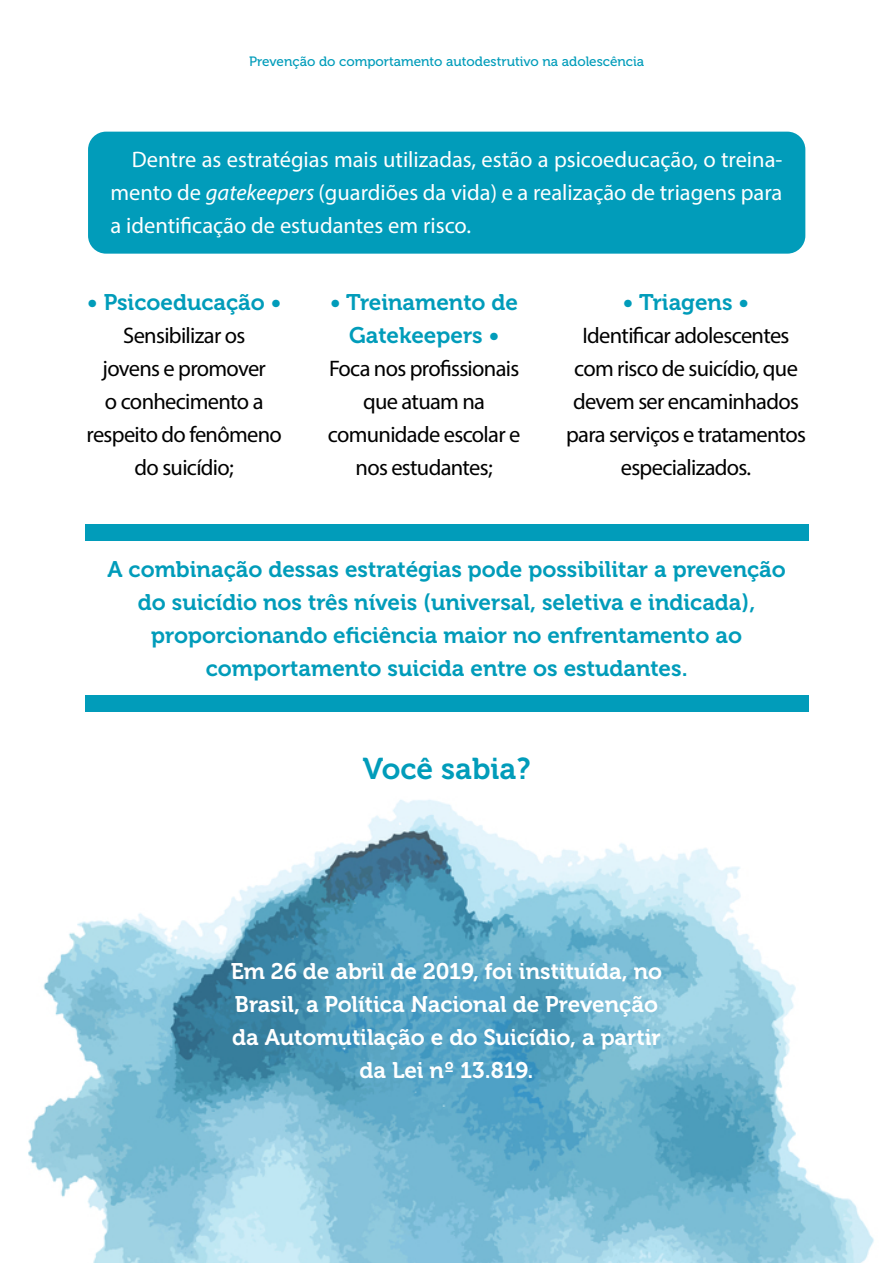
<style>
.page{position:relative;width:893px;height:1263px;background:#fff}
.page>*{position:absolute;margin:0;border:0;box-sizing:border-box;transform-origin:0 0}
.t1{font:30px "Museo 700";color:#019cba}
.t2{font:22.5px/33px "Museo 700";color:#019cba;text-align:center}
.t3{font:22.5px/33px "Myriad Pro";letter-spacing:-.03em;color:#000;text-align:center}
.t4{font:22.5px/33px "Myriad Pro";color:#fff;text-align:justify}
.t5{font:22.5px/33px "Museo 700";color:#fff;text-align:center}
.t6{font:13.5px "Museo 500";color:#019cba}
.s1{font-style:italic}
</style>
<div class="page">
<div style="left:88px;top:132px;width:717px;height:122px;background:#019cba;border-radius:18px"></div>
<img style="left:28px;top:799px;width:846px;height:464px">
<div style="left:85px;top:695px;width:723px;height:17px;background:#019cba"></div>
<div style="left:85px;top:524px;width:723px;height:17px;background:#019cba"></div>
<p class="t6" style="left:249px;top:53px;width:397px">Prevenção do comportamento autodestrutivo na adolescência</p>
<p class="t4" style="left:111px;top:142px;width:673px;text-indent:21px">Dentre as estratégias mais utilizadas, estão a psicoeducação, o treina&shy;mento de <span class="s1">gatekeepers</span> (guardiões da vida) e a realização de triagens para a identificação de estudantes em risco.</p>
<p class="t2" style="left:87px;top:286px;width:196px">• Psicoeducação •</p>
<p class="t3" style="left:87px;top:319px;width:197px">Sensibilizar os<br>jovens e promover<br>o conhecimento a respeito do fenômeno do suicídio;</p>
<p class="t2" style="left:330px;top:286px;width:189px">• Treinamento de<br>Gatekeepers •</p>
<p class="t3" style="left:328px;top:352px;width:194px">Foca nos profissionais que atuam na comunidade escolar e nos estudantes;</p>
<p class="t2" style="left:623px;top:286px;width:128px">• Triagens •</p>
<p class="t3" style="left:566px;top:319px;width:241px">Identificar adolescentes com risco de suicídio, que devem ser encaminhados para serviços e tratamentos especializados.</p>
<p class="t2" style="left:107px;top:552px;width:680px">A combinação dessas estratégias pode possibilitar a prevenção do suicídio nos três níveis (universal, seletiva e indicada), proporcionando eficiência maior no enfrentamento ao comportamento suicida entre os estudantes.</p>
<h1 class="t1" style="left:363px;top:752px;width:169px">Você sabia?</h1>
<p class="t5" style="left:231px;top:955px;width:433px">Em 26 de abril de 2019, foi instituída, no Brasil, a Política Nacional de Prevenção da Automutilação e do Suicídio, a partir da Lei nº 13.819.</p>
</div>
